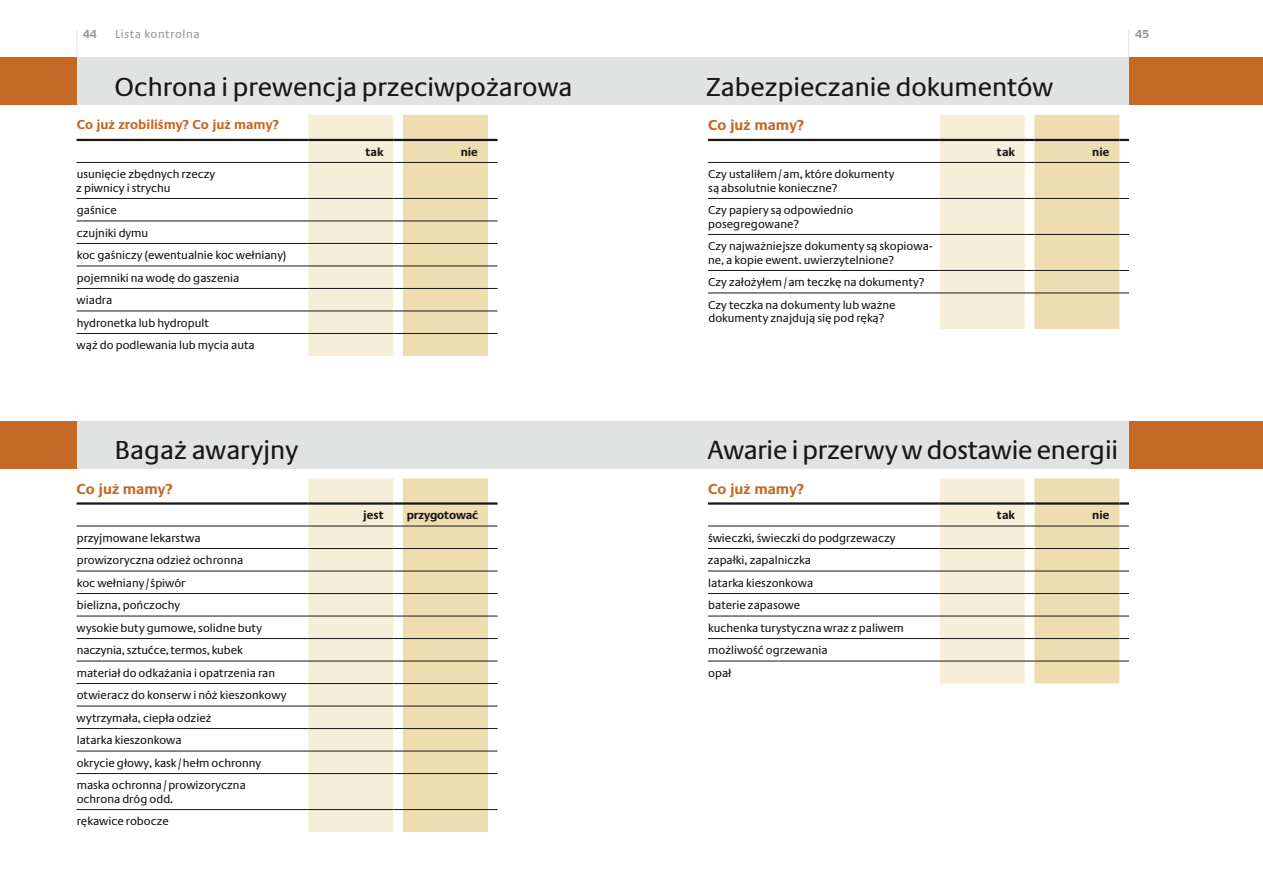
<style>
.page{position:relative;width:1263px;height:893px;background:#fff}
.page>*{position:absolute;margin:0;border:0;box-sizing:border-box;transform-origin:0 0}
.head_1{font:27px "Neue Praxis CE";letter-spacing:-.005em;color:#181716}
.head_1_Einzug{font:27px "Neue Praxis CE";color:#181716}
.Tabelle_Titel{font:700 15px "Neue Praxis CE";color:#c36925}
.Tabelle_Titel-2{font:700 13.5px "Neue Praxis CE";color:#c36925}
.Tabelle_Vertikale_An{font:12px/13.5px "Neue Praxis CE";color:#181716}
.Tabelle_Horizontale{font:700 12px "Neue Praxis CE";color:#181716}
.t1{font:12px "Neue Praxis CE";letter-spacing:.05em;color:#969898}
.t2{font:700 12px "Neue Praxis";color:#969898}
</style>
<div class="page">
<div style="left:77px;top:57px;width:554px;height:48px;background:#e1e2e2"></div>
<div style="left:0;top:57px;width:77px;height:48px;background:#c36925"></div>
<svg style="left:77px;top:30px;width:1px;height:27px"></svg>
<div style="left:631px;top:57px;width:498px;height:48px;background:#e1e2e2"></div>
<div style="left:1129px;top:57px;width:134px;height:48px;background:#c36925"></div>
<svg style="left:1128px;top:30px;width:1px;height:27px"></svg>
<div style="left:631px;top:421px;width:498px;height:48px;background:#e1e2e2"></div>
<div style="left:1129px;top:421px;width:134px;height:48px;background:#c36925"></div>
<div style="left:77px;top:421px;width:554px;height:48px;background:#e1e2e2"></div>
<div style="left:0;top:421px;width:77px;height:48px;background:#c36925"></div>
<hr style="left:77px;top:162px;width:231px;height:1px;background:#181716">
<hr style="left:77px;top:198px;width:231px;height:1px;background:#181716">
<hr style="left:77px;top:221px;width:231px;height:1px;background:#181716">
<hr style="left:77px;top:243px;width:231px;height:1px;background:#181716">
<hr style="left:77px;top:266px;width:231px;height:1px;background:#181716">
<hr style="left:77px;top:288px;width:231px;height:1px;background:#181716">
<hr style="left:77px;top:139px;width:231px;height:2px;background:#181716">
<hr style="left:77px;top:311px;width:231px;height:1px;background:#181716">
<hr style="left:77px;top:333px;width:231px;height:1px;background:#181716">
<svg style="left:308px;top:115px;width:189px;height:241px;background:#eadfc2"></svg>
<hr style="left:77px;top:526px;width:231px;height:1px;background:#181716">
<hr style="left:77px;top:548px;width:231px;height:1px;background:#181716">
<hr style="left:77px;top:571px;width:231px;height:1px;background:#181716">
<hr style="left:77px;top:593px;width:231px;height:1px;background:#181716">
<hr style="left:77px;top:616px;width:231px;height:1px;background:#181716">
<hr style="left:77px;top:638px;width:231px;height:1px;background:#181716">
<hr style="left:77px;top:661px;width:231px;height:1px;background:#181716">
<hr style="left:77px;top:683px;width:231px;height:1px;background:#181716">
<hr style="left:77px;top:706px;width:231px;height:1px;background:#181716">
<hr style="left:77px;top:751px;width:231px;height:1px;background:#181716">
<hr style="left:77px;top:773px;width:231px;height:1px;background:#181716">
<hr style="left:77px;top:728px;width:231px;height:1px;background:#181716">
<hr style="left:77px;top:502px;width:231px;height:3px;background:#181716">
<hr style="left:77px;top:809px;width:231px;height:1px;background:#181716">
<svg style="left:308px;top:478px;width:189px;height:354px;background:#e9dfc2"></svg>
<hr style="left:708px;top:162px;width:232px;height:1px;background:#181716">
<hr style="left:708px;top:198px;width:232px;height:1px;background:#181716">
<hr style="left:708px;top:234px;width:232px;height:1px;background:#181716">
<hr style="left:708px;top:270px;width:232px;height:1px;background:#181716">
<hr style="left:708px;top:293px;width:232px;height:1px;background:#181716">
<hr style="left:708px;top:139px;width:232px;height:2px;background:#181716">
<svg style="left:940px;top:115px;width:189px;height:214px;background:#ebe0c3"></svg>
<hr style="left:708px;top:526px;width:232px;height:1px;background:#181716">
<hr style="left:708px;top:548px;width:232px;height:1px;background:#181716">
<hr style="left:708px;top:571px;width:232px;height:1px;background:#181716">
<hr style="left:708px;top:593px;width:232px;height:1px;background:#181716">
<hr style="left:708px;top:616px;width:232px;height:1px;background:#181716">
<hr style="left:708px;top:638px;width:232px;height:1px;background:#181716">
<hr style="left:708px;top:502px;width:232px;height:3px;background:#181716">
<hr style="left:708px;top:661px;width:232px;height:1px;background:#181716">
<svg style="left:940px;top:478px;width:189px;height:205px;background:#e9dec2"></svg>
<p class="t2" style="left:83px;top:27px;width:16px">44</p>
<p class="t1" style="left:115px;top:27px;width:86px">Lista kontrolna</p>
<p class="t2" style="left:1135px;top:27px;width:15px">45</p>
<h1 class="head_1_Einzug" style="left:115px;top:70px;width:459px">Ochrona i prewencja przeciwpożarowa</h1>
<p class="Tabelle_Titel-2" style="left:77px;top:117px;width:204px">Co już zrobiliśmy? Co już mamy?</p>
<p class="Tabelle_Horizontale" style="left:365px;top:144px;width:20px">tak</p>
<p class="Tabelle_Horizontale" style="left:461px;top:144px;width:19px">nie</p>
<p class="Tabelle_Vertikale_An" style="left:76px;top:167px;width:141px">usunięcie zbędnych rzeczy z piwnicy i strychu</p>
<p class="Tabelle_Vertikale_An" style="left:77px;top:203px;width:42px">gaśnice</p>
<p class="Tabelle_Vertikale_An" style="left:77px;top:226px;width:73px">czujniki dymu</p>
<p class="Tabelle_Vertikale_An" style="left:77px;top:248px;width:211px">koc gaśniczy (ewentualnie koc wełniany)</p>
<p class="Tabelle_Vertikale_An" style="left:77px;top:271px;width:164px">pojemniki na wodę do gaszenia</p>
<p class="Tabelle_Vertikale_An" style="left:77px;top:293px;width:37px">wiadra</p>
<p class="Tabelle_Vertikale_An" style="left:77px;top:316px;width:134px">hydronetka lub hydropult</p>
<p class="Tabelle_Vertikale_An" style="left:77px;top:338px;width:180px">wąż do podlewania lub mycia auta</p>
<h1 class="head_1" style="left:706px;top:70px;width:349px">Zabezpieczanie dokumentów</h1>
<p class="Tabelle_Titel" style="left:708px;top:116px;width:98px">Co już mamy?</p>
<p class="Tabelle_Horizontale" style="left:997px;top:144px;width:20px">tak</p>
<p class="Tabelle_Horizontale" style="left:1092px;top:144px;width:19px">nie</p>
<p class="Tabelle_Vertikale_An" style="left:708px;top:167px;width:188px">Czy ustaliłem/am, które dokumenty są absolutnie konieczne?</p>
<p class="Tabelle_Vertikale_An" style="left:708px;top:203px;width:147px">Czy papiery są odpowiednio posegregowane?</p>
<p class="Tabelle_Vertikale_An" style="left:708px;top:239px;width:226px">Czy najważniejsze dokumenty są skopiowa&shy;ne, a kopie ewent. uwierzytelnione?</p>
<p class="Tabelle_Vertikale_An" style="left:708px;top:275px;width:218px">Czy założyłem/am teczkę na dokumenty?</p>
<p class="Tabelle_Vertikale_An" style="left:708px;top:298px;width:189px">Czy teczka na dokumenty lub ważne dokumenty znajdują się pod ręką?</p>
<h1 class="head_1_Einzug" style="left:115px;top:434px;width:185px">Bagaż awaryjny</h1>
<p class="Tabelle_Titel" style="left:77px;top:479px;width:98px">Co już mamy?</p>
<p class="Tabelle_Vertikale_An" style="left:77px;top:531px;width:125px">przyjmowane lekarstwa</p>
<p class="Tabelle_Vertikale_An" style="left:77px;top:553px;width:168px">prowizoryczna odzież ochronna</p>
<p class="Tabelle_Vertikale_An" style="left:77px;top:576px;width:110px">koc wełniany /śpiwór</p>
<p class="Tabelle_Vertikale_An" style="left:77px;top:598px;width:105px">bielizna, pończochy</p>
<p class="Tabelle_Vertikale_An" style="left:77px;top:621px;width:187px">wysokie buty gumowe, solidne buty</p>
<p class="Tabelle_Vertikale_An" style="left:77px;top:643px;width:167px">naczynia, sztućce, termos, kubek</p>
<p class="Tabelle_Vertikale_An" style="left:77px;top:666px;width:200px">materiał do odkażania i opatrzenia ran</p>
<p class="Tabelle_Vertikale_An" style="left:77px;top:688px;width:211px">otwieracz do konserw i nóż kieszonkowy</p>
<p class="Tabelle_Vertikale_An" style="left:77px;top:711px;width:136px">wytrzymała, ciepła odzież</p>
<p class="Tabelle_Vertikale_An" style="left:77px;top:733px;width:106px">latarka kieszonkowa</p>
<p class="Tabelle_Vertikale_An" style="left:77px;top:756px;width:186px">okrycie głowy, kask /hełm ochronny</p>
<p class="Tabelle_Vertikale_An" style="left:77px;top:778px;width:171px">maska ochronna/prowizoryczna ochrona dróg odd.</p>
<p class="Tabelle_Vertikale_An" style="left:77px;top:814px;width:94px">rękawice robocze</p>
<p class="Tabelle_Horizontale" style="left:363px;top:508px;width:22px">jest</p>
<p class="Tabelle_Horizontale" style="left:407px;top:508px;width:73px">przygotować</p>
<h1 class="head_1" style="left:708px;top:434px;width:412px">Awarie i przerwy w dostawie energii</h1>
<p class="Tabelle_Titel" style="left:708px;top:479px;width:98px">Co już mamy?</p>
<p class="Tabelle_Horizontale" style="left:997px;top:508px;width:20px">tak</p>
<p class="Tabelle_Horizontale" style="left:1092px;top:508px;width:19px">nie</p>
<p class="Tabelle_Vertikale_An" style="left:708px;top:531px;width:189px">świeczki, świeczki do podgrzewaczy</p>
<p class="Tabelle_Vertikale_An" style="left:708px;top:553px;width:105px">zapałki, zapalniczka</p>
<p class="Tabelle_Vertikale_An" style="left:708px;top:576px;width:106px">latarka kieszonkowa</p>
<p class="Tabelle_Vertikale_An" style="left:708px;top:598px;width:93px">baterie zapasowe</p>
<p class="Tabelle_Vertikale_An" style="left:708px;top:621px;width:197px">kuchenka turystyczna wraz z paliwem</p>
<p class="Tabelle_Vertikale_An" style="left:708px;top:643px;width:121px">możliwość ogrzewania</p>
<p class="Tabelle_Vertikale_An" style="left:708px;top:666px;width:25px">opał</p>
</div>
